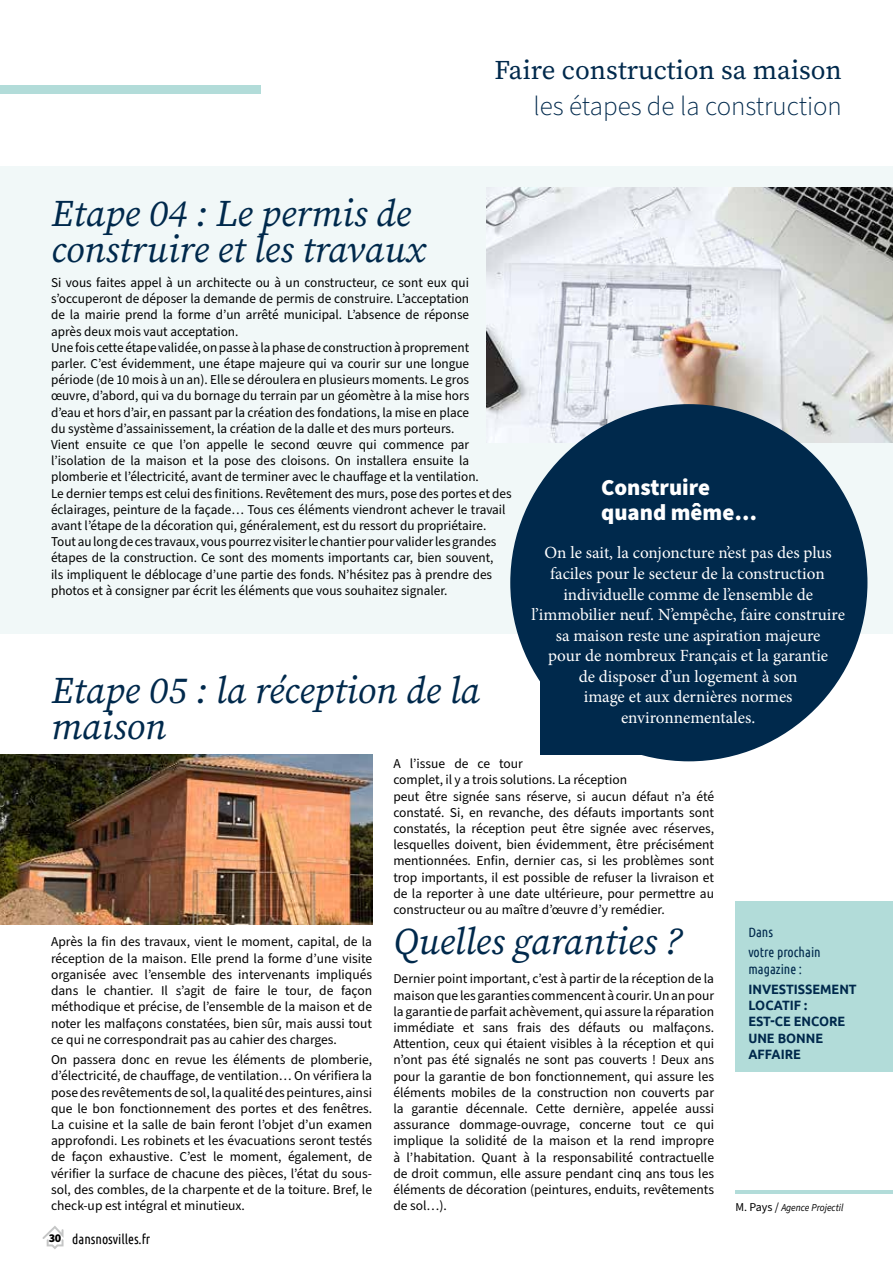
<style>
.page{position:relative;width:893px;height:1263px;background:#fff}
.page>*{position:absolute;margin:0;border:0;box-sizing:border-box;transform-origin:0 0}
.t1{font:italic 37.5px/36px "Source Serif Variable";color:#00294c}
.t2{font:27px "Source Serif Variable";color:#00294c}
.t3{font:300 27px "Source Sans Pro";color:#00294c}
.t4{font:900 22.8px/24.2px "Source Sans Pro";color:#fff}
.t5{font:17.1px/20.5px "Minion Pro";color:#fff;text-align:center}
.t6{font:13.5px/16.2px "Source Sans Pro";color:#000;text-align:justify}
.t7{font:700 13.5px/16.2px "Ubuntu";color:#00294c;scale:.94 1}
.t8{font:13.5px/20.4px "Ubuntu Condensed";color:#00294c}
.t9{font:13.5px "Ubuntu Condensed";color:#000}
.t10{font:italic 10.5px "Source Sans Pro";color:#000;scale:.91 1}
.s1{font-family:"Source Sans Pro";font-weight:900;font-size:12px}
.s2{font-style:normal;font-size:12px}
</style>
<div class="page">
<svg style="left:42px;top:1226px;width:22px;height:23px"></svg>
<div style="left:0;top:166px;width:893px;height:468px;background:#f1f8f8"></div>
<img style="left:0;top:755px;width:372px;height:170px">
<div style="left:736px;top:901px;width:157px;height:170px;background:#b2dcd9"></div>
<div style="left:0;top:85px;width:260px;height:9px;background:#b2dcd9"></div>
<img style="left:486px;top:187px;width:407px;height:256px">
<div style="left:510px;top:404px;width:357px;height:357px;background:#00294c;border-radius:50%"></div>
<div style="left:540px;top:603px;width:152px;height:152px;background:#00294c"></div>
<hr style="left:735px;top:1190px;width:158px;height:4px;background:#b2dcd9">
<h2 class="t2" style="left:494px;top:52px;width:349px">Faire construction sa maison</h2>
<h2 class="t3" style="left:534px;top:88px;width:310px">les étapes de la construction</h2>
<h1 class="t1" style="left:51px;top:196px;width:376px">Etape 04 : Le permis de construire et les travaux</h1>
<p class="t6" style="left:51px;top:275px;width:462px;text-align:left">Si vous faites appel à un architecte ou à un constructeur, ce sont eux qui s’occuperont de déposer la demande de permis de construire. L’acceptation<br>de la mairie prend la forme d’un arrêté municipal. L’absence de réponse<br>après deux mois vaut acceptation.<br>Une fois cette étape validée, on passe à la phase de construction à proprement<br>parler. C’est évidemment, une étape majeure qui va courir sur une longue période (de 10 mois à un an). Elle se déroulera en plusieurs moments. Le gros<br>œuvre, d’abord, qui va du bornage du terrain par un géomètre à la mise hors<br>d’eau et hors d’air, en passant par la création des fondations, la mise en place<br>du système d’assainissement, la création de la dalle et des murs porteurs.<br>Vient ensuite ce que l’on appelle le second œuvre qui commence par l’isolation de la maison et la pose des cloisons. On installera ensuite la plomberie et l’électricité, avant de terminer avec le chauffage et la ventilation.<br>Le dernier temps est celui des finitions. Revêtement des murs, pose des portes et des éclairages, peinture de la façade… Tous ces éléments viendront achever le travail avant l’étape de la décoration qui, généralement, est du ressort du propriétaire.<br>Tout au long de ces travaux, vous pourrez visiter le chantier pour valider les grandes étapes de la construction. Ce sont des moments importants car, bien souvent,<br>ils impliquent le déblocage d’une partie des fonds. N’hésitez pas à prendre des photos et à consigner par écrit les éléments que vous souhaitez signaler.</p>
<h1 class="t1" style="left:51px;top:673px;width:430px">Etape 05 : la réception de la maison</h1>
<h3 class="t4" style="left:601px;top:476px;width:157px">Construire quand même…</h3>
<p class="t5" style="left:531px;top:543px;width:315px">On le sait, la conjoncture n’est pas des plus faciles pour le secteur de la construction individuelle comme de l’ensemble de l’immobilier neuf. N’empêche, faire construire sa maison reste une aspiration majeure<br>pour de nombreux Français et la garantie<br>de disposer d’un logement à son<br>image et aux dernières normes environnementales.</p>
<p class="t6" style="left:51px;top:934px;width:323px">Après la fin des travaux, vient le moment, capital, de la réception de la maison. Elle prend la forme d’une visite organisée avec l’ensemble des intervenants impliqués dans le chantier. Il s’agit de faire le tour, de façon méthodique et précise, de l’ensemble de la maison et de noter les malfaçons constatées, bien sûr, mais aussi tout ce qui ne correspondrait pas au cahier des charges.</p>
<p class="t6" style="left:51px;top:1052px;width:323px">On passera donc en revue les éléments de plomberie, d’électricité, de chauffage, de ventilation… On vérifiera la pose des revêtements de sol, la qualité des peintures, ainsi que le bon fonctionnement des portes et des fenêtres.<br>La cuisine et la salle de bain feront l’objet d’un examen approfondi. Les robinets et les évacuations seront testés de façon exhaustive. C’est le moment, également, de vérifier la surface de chacune des pièces, l’état du sous&shy;sol, des combles, de la charpente et de la toiture. Bref, le check-up est intégral et minutieux.</p>
<p class="t9" style="left:49px;top:1231px;width:103px"><span class="s1">30</span> dansnosvilles.fr</p>
<p class="t6" style="left:393px;top:756px;width:322px;text-align:left">A l’issue de ce tour<br>complet, il y a trois solutions. La réception<br>peut être signée sans réserve, si aucun défaut n’a été constaté. Si, en revanche, des défauts importants sont constatés, la réception peut être signée avec réserves, lesquelles doivent, bien évidemment, être précisément mentionnées. Enfin, dernier cas, si les problèmes sont trop importants, il est possible de refuser la livraison et de la reporter à une date ultérieure, pour permettre au constructeur ou au maître d’œuvre d’y remédier.</p>
<h1 class="t1" style="left:393px;top:924px;width:290px">Quelles garanties ?</h1>
<p class="t6" style="left:393px;top:971px;width:322px">Dernier point important, c’est à partir de la réception de la maison que les garanties commencent à courir. Un an pour la garantie de parfait achèvement, qui assure la réparation immédiate et sans frais des défauts ou malfaçons.<br>Attention, ceux qui étaient visibles à la réception et qui n’ont pas été signalés ne sont pas couverts ! Deux ans pour la garantie de bon fonctionnement, qui assure les éléments mobiles de la construction non couverts par la garantie décennale. Cette dernière, appelée aussi assurance dommage-ouvrage, concerne tout ce qui implique la solidité de la maison et la rend impropre à l’habitation. Quant à la responsabilité contractuelle de droit commun, elle assure pendant cinq ans tous les éléments de décoration (peintures, enduits, revêtements de sol…).</p>
<p class="t8" style="left:748px;top:921px;width:74px">Dans<br>votre prochain</p>
<p class="t8" style="left:748px;top:958px;width:55px">magazine :</p>
<p class="t7" style="left:748px;top:981px;width:117px">INVESTISSEMENT<br>LOCATIF :<br>EST-CE ENCORE<br>UNE BONNE<br>AFFAIRE</p>
<p class="t10" style="left:735px;top:1200px;width:120px"><span class="s2">M. Pays /</span> Agence Projectil</p>
</div>
